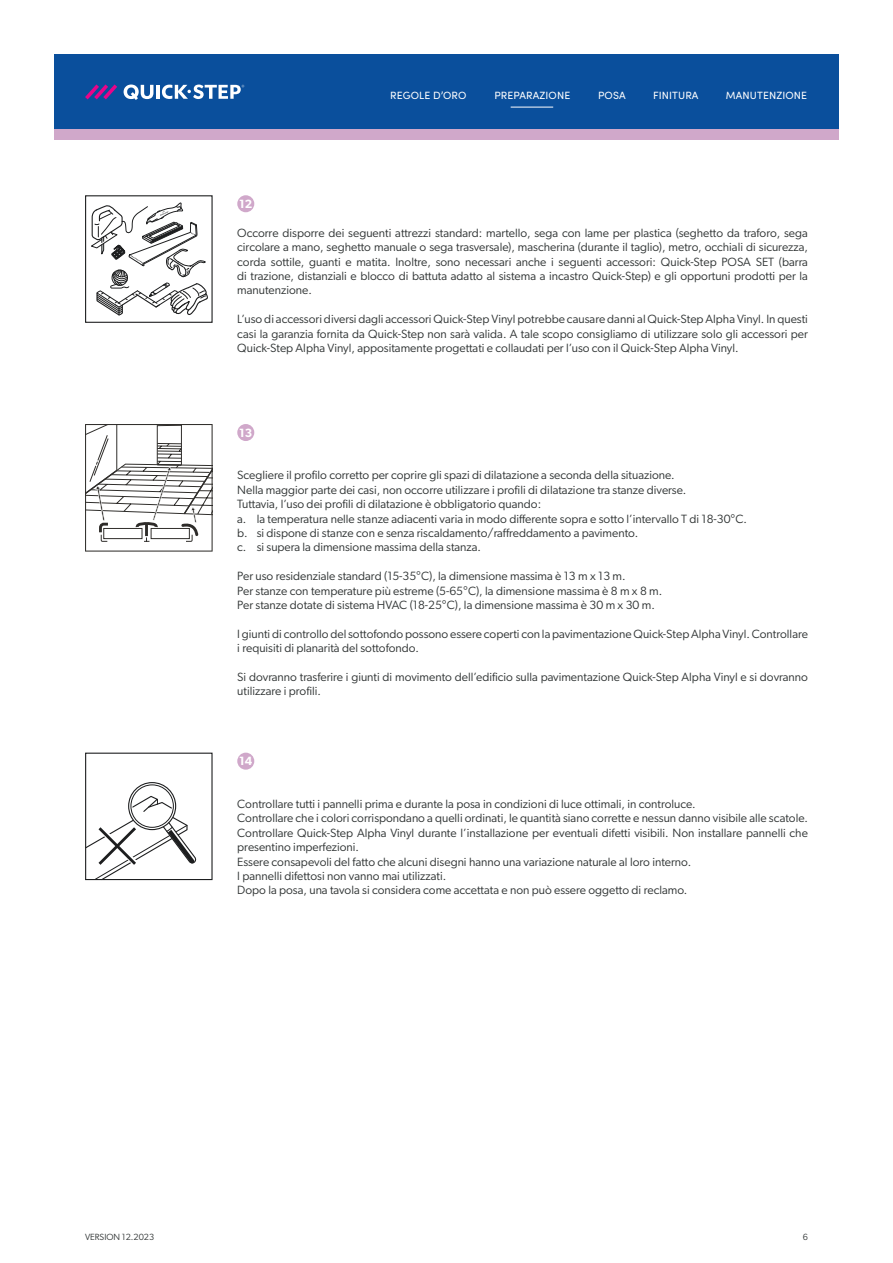
<style>
.page{position:relative;width:893px;height:1263px;background:#fff}
.page>*{position:absolute;margin:0;border:0;box-sizing:border-box;transform-origin:0 0}
.t1{font:12px/14.4px "Gibson";color:#2f3333}
.t2{font:600 12px "Gibson";color:#fff}
.t3{font:10.5px "Sofia Pro";letter-spacing:.01em;color:#fff}
.t4{font:9px "Gibson";color:#2f3333}
</style>
<div class="page">
<div style="left:54px;top:54px;width:785px;height:75px;background:#0a4f9c"></div>
<div style="left:54px;top:129px;width:785px;height:11px;background:#d0a8ca"></div>
<svg style="left:85px;top:84px;width:32px;height:15px"></svg>
<svg style="left:124px;top:85px;width:29px;height:15px"></svg>
<hr style="left:156px;top:85px;width:4px;height:14px;background:#fff">
<svg style="left:162px;top:85px;width:82px;height:14px"></svg>
<svg style="left:91px;top:203px;width:117px;height:113px"></svg>
<div style="left:237px;top:195px;width:17px;height:17px;background:#d0a8ca;border-radius:50%"></div>
<div style="left:237px;top:424px;width:17px;height:17px;background:#d0a8ca;border-radius:50%"></div>
<svg style="left:85px;top:424px;width:128px;height:128px"></svg>
<svg style="left:129px;top:783px;width:47px;height:47px"></svg>
<div style="left:131px;top:784px;width:43px;height:44px;border:1px solid #040506;border-radius:50%"></div>
<svg style="left:85px;top:795px;width:113px;height:85px"></svg>
<div style="left:237px;top:753px;width:17px;height:17px;background:#d0a8ca;border-radius:50%"></div>
<hr style="left:511px;top:107px;width:42px;height:1px;background:#fff">
<p class="t2" style="left:239px;top:196px;width:15px">12</p>
<p class="t3" style="left:390px;top:87px;width:78px">REGOLE D’ORO</p>
<p class="t3" style="left:494px;top:87px;width:77px">PREPARAZIONE</p>
<p class="t3" style="left:598px;top:87px;width:29px">POSA</p>
<p class="t3" style="left:653px;top:87px;width:47px">FINITURA</p>
<p class="t3" style="left:726px;top:87px;width:83px">MANUTENZIONE</p>
<p class="t1" style="left:237px;top:225px;width:572px;text-align:justify">Occorre disporre dei seguenti attrezzi standard: martello, sega con lame per plastica (seghetto da traforo, sega circolare a mano, seghetto manuale o sega trasversale), mascherina (durante il taglio), metro, occhiali di sicurezza, corda sottile, guanti e matita. Inoltre, sono necessari anche i seguenti accessori: Quick-Step POSA SET (barra di trazione, distanziali e blocco di battuta adatto al sistema a incastro Quick-Step) e gli opportuni prodotti per la manutenzione.</p>
<p class="t1" style="left:237px;top:312px;width:572px;text-align:justify">L’uso di accessori diversi dagli accessori Quick-Step Vinyl potrebbe causare danni al Quick-Step Alpha Vinyl. In questi casi la garanzia fornita da Quick-Step non sarà valida. A tale scopo consigliamo di utilizzare solo gli accessori per Quick-Step Alpha Vinyl, appositamente progettati e collaudati per l’uso con il Quick-Step Alpha Vinyl.</p>
<p class="t2" style="left:239px;top:425px;width:15px">13</p>
<p class="t1" style="left:237px;top:468px;width:511px">Scegliere il profilo corretto per coprire gli spazi di dilatazione a seconda della situazione.<br>Nella maggior parte dei casi, non occorre utilizzare i profili di dilatazione tra stanze diverse.<br>Tuttavia, l’uso dei profili di dilatazione è obbligatorio quando:<br>a. la temperatura nelle stanze adiacenti varia in modo differente sopra e sotto l’intervallo T di 18-30°C. b. si dispone di stanze con e senza riscaldamento/raffreddamento a pavimento.<br>c. si supera la dimensione massima della stanza.</p>
<p class="t1" style="left:237px;top:569px;width:427px">Per uso residenziale standard (15-35°C), la dimensione massima è 13 m x 13 m.<br>Per stanze con temperature più estreme (5-65°C), la dimensione massima è 8 m x 8 m.<br>Per stanze dotate di sistema HVAC (18-25°C), la dimensione massima è 30 m x 30 m.</p>
<p class="t1" style="left:237px;top:626px;width:572px">I giunti di controllo del sottofondo possono essere coperti con la pavimentazione Quick-Step Alpha Vinyl. Controllare i requisiti di planarità del sottofondo.</p>
<p class="t1" style="left:237px;top:669px;width:572px">Si dovranno trasferire i giunti di movimento dell’edificio sulla pavimentazione Quick-Step Alpha Vinyl e si dovranno utilizzare i profili.</p>
<p class="t2" style="left:239px;top:754px;width:15px">14</p>
<p class="t1" style="left:237px;top:796px;width:572px">Controllare tutti i pannelli prima e durante la posa in condizioni di luce ottimali, in controluce.<br>Controllare che i colori corrispondano a quelli ordinati, le quantità siano corrette e nessun danno visibile alle scatole.<br>Controllare Quick-Step Alpha Vinyl durante l’installazione per eventuali difetti visibili. Non installare pannelli che presentino imperfezioni.<br>Essere consapevoli del fatto che alcuni disegni hanno una variazione naturale al loro interno.<br>I pannelli difettosi non vanno mai utilizzati.<br>Dopo la posa, una tavola si considera come accettata e non può essere oggetto di reclamo.</p>
<p class="t4" style="left:85px;top:1231px;width:71px">VERSION 12.2023</p>
<p class="t4" style="left:803px;top:1231px;width:7px">6</p>
</div>
